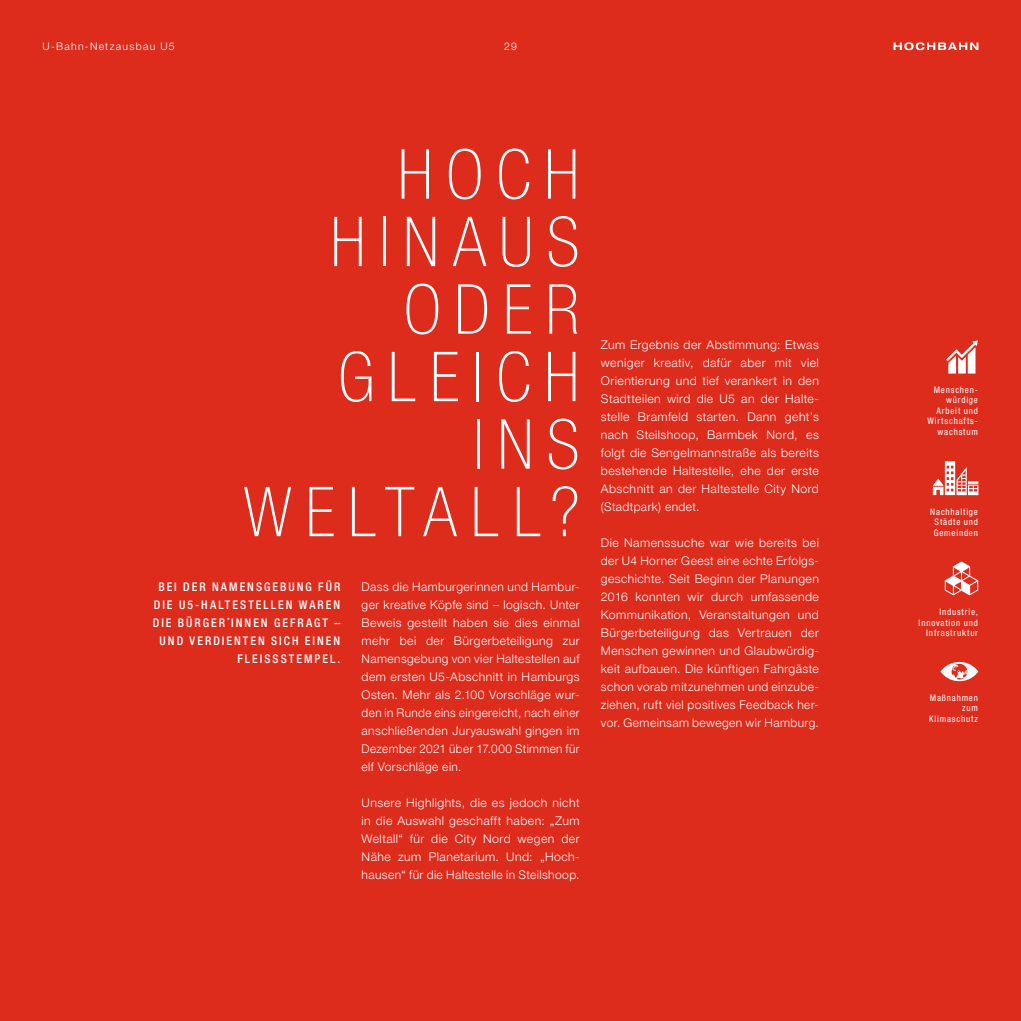
<style>
.page{position:relative;width:1021px;height:1021px;background:#fff}
.page>*{position:absolute;margin:0;border:0;box-sizing:border-box;transform-origin:0 0}
.t1{font:100 condensed 69px/67.5px "Helvetica Neue LT Pro";letter-spacing:.19em;color:#fff;text-align:right}
.t2{font:300 12px/18px "Helvetica Neue LT Pro";letter-spacing:.035em;color:#fff;text-align:justify}
.t3{font:500 condensed 12px/18px "Helvetica Neue LT Pro";letter-spacing:.17em;color:#fff;text-align:right}
.t4{font:300 10.5px "Helvetica Neue LT Pro";letter-spacing:.12em;color:#fff}
.t5{font:condensed 9px/10.5px "Helvetica Neue LT Pro";letter-spacing:.09em;color:#fff;text-align:right}
</style>
<div class="page">
<div style="left:0;top:0;width:1020px;height:1020px;background:#dd2b1c"></div>
<svg style="left:946px;top:340px;width:31px;height:33px"></svg>
<svg style="left:944px;top:561px;width:34px;height:34px"></svg>
<svg style="left:940px;top:662px;width:38px;height:19px"></svg>
<svg style="left:932px;top:461px;width:46px;height:34px"></svg>
<svg style="left:893px;top:42px;width:85px;height:8px"></svg>
<p class="t4" style="left:43px;top:40px;width:134px">U-Bahn-Netzausbau U5</p>
<p class="t4" style="left:504px;top:40px;width:14px">29</p>
<h1 class="t1" style="left:243px;top:141px;width:338px">HOCH<br>HINAUS<br>ODER<br>GLEICH<br>INS<br>WELTALL?</h1>
<p class="t3" style="left:153px;top:577px;width:189px">BEI DER NAMENSGEBUNG FÜR<br>DIE U5-HALTESTELLEN WAREN<br>DIE BÜRGER <sup>*</sup>INNEN GEFRAGT –<br>UND VERDIENTEN SICH EINEN<br>FLEISSSTEMPEL.</p>
<p class="t2" style="left:361px;top:577px;width:219px">Dass die Hamburgerinnen und Hambur&shy;ger kreative Köpfe sind – logisch. Unter Beweis gestellt haben sie dies einmal mehr bei der Bürgerbeteiligung zur Namensgebung von vier Haltestellen auf dem ersten U5-Abschnitt in Hamburgs Osten. Mehr als 2.100 Vorschläge wur&shy;den in Runde eins eingereicht, nach einer anschließenden Juryauswahl gingen im Dezember 2021 über 17.000 Stimmen für elf Vorschläge ein.</p>
<p class="t2" style="left:361px;top:793px;width:219px">Unsere Highlights, die es jedoch nicht in die Auswahl geschafft haben: „Zum Weltall“ für die City Nord wegen der Nähe zum Planetarium. Und: „Hoch&shy;hausen“ für die Haltestelle in Steilshoop.</p>
<p class="t2" style="left:601px;top:335px;width:219px">Zum Ergebnis der Abstimmung: Etwas weniger kreativ, dafür aber mit viel Orientierung und tief verankert in den Stadtteilen wird die U5 an der Halte&shy;stelle Bramfeld starten. Dann geht’s nach Steilshoop, Barmbek Nord, es folgt die Sengelmannstraße als bereits bestehende Haltestelle, ehe der erste Abschnitt an der Haltestelle City Nord (Stadtpark) endet.</p>
<p class="t2" style="left:601px;top:533px;width:219px">Die Namenssuche war wie bereits bei der U4 Horner Geest eine echte Erfolgs&shy;geschichte. Seit Beginn der Planungen 2016 konnten wir durch umfassende Kommunikation, Veranstaltungen und Bürgerbeteiligung das Vertrauen der Menschen gewinnen und Glaubwürdig&shy;keit aufbauen. Die künftigen Fahrgäste schon vorab mitzunehmen und einzube&shy;ziehen, ruft viel positives Feedback her&shy;vor. Gemeinsam bewegen wir Hamburg.</p>
<p class="t5" style="left:927px;top:384px;width:52px">Menschen&shy;würdige<br>Arbeit und<br>Wirtschafts&shy;wachstum</p>
<p class="t5" style="left:930px;top:506px;width:49px;text-align:center">Nachhaltige<br>Städte und<br>Gemeinden</p>
<p class="t5" style="left:918px;top:606px;width:61px">Industrie,<br>Innovation und<br>Infrastruktur</p>
<p class="t5" style="left:929px;top:692px;width:50px">Maßnahmen zum<br>Klimaschutz</p>
</div>
